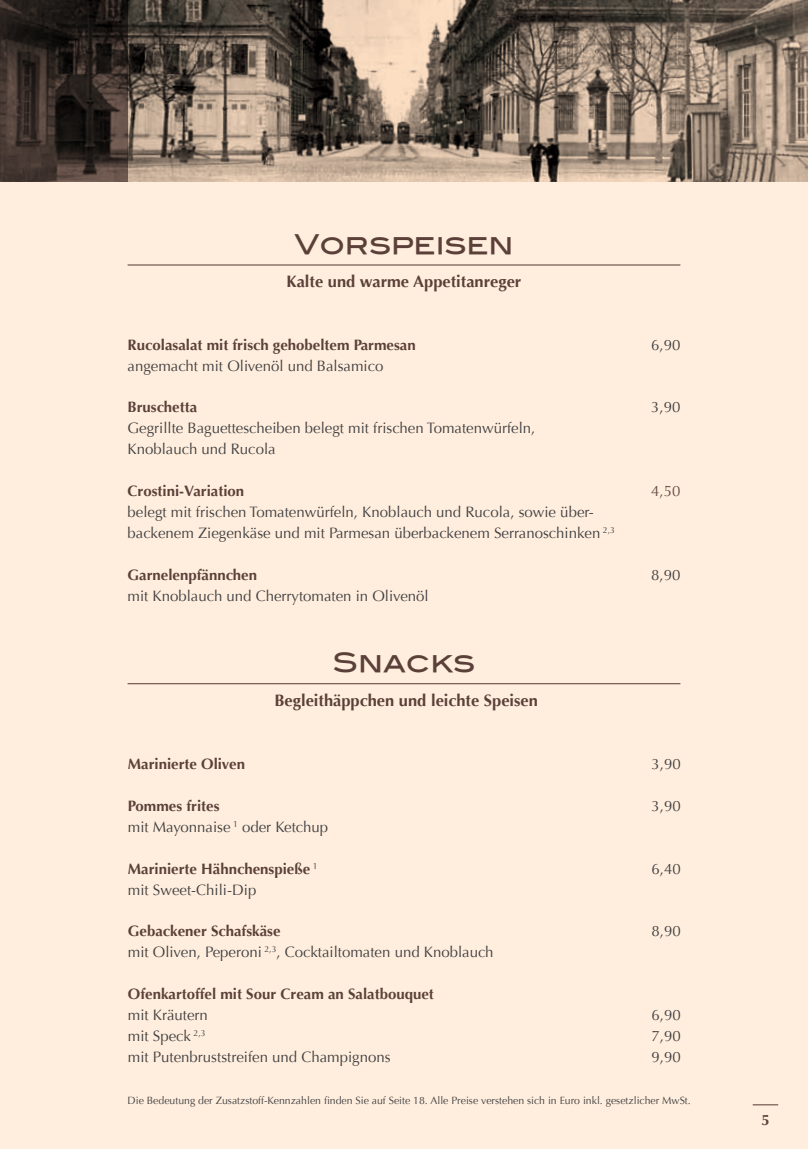
<style>
.page{position:relative;width:808px;height:1149px;background:#fff}
.page>*{position:absolute;margin:0;border:0;box-sizing:border-box;transform-origin:0 0}
.t1{font:27px "Blair Md ITCTT Medium";color:#5b403a}
.t2{font:700 16.5px "Optima";color:#5b403a}
.t3{font:15px/21px "Optima";color:#414042}
.t4{font:700 15px "Optima";color:#5b403a}
.t5{font:15px "Optima";color:#664c46}
.t6{font:10.5px "Optima";color:#414042}
</style>
<div class="page">
<div style="left:0;top:0;width:808px;height:1148px;background:#fed"></div>
<hr style="left:128px;top:264px;width:552px;height:1px;background:#5b403a">
<hr style="left:128px;top:683px;width:552px;height:1px;background:#5b403a">
<svg style="left:128px;top:0;width:680px;height:182px;background:#877769"></svg>
<svg style="left:0;top:0;width:128px;height:182px;background:#322824"></svg>
<h1 class="t1" style="left:294px;top:222px;width:221px">Vorspeisen</h1>
<p class="t2" style="left:287px;top:271px;width:236px">Kalte und warme Appetitanreger</p>
<p class="t4" style="left:128px;top:335px;width:290px">Rucolasalat mit frisch gehobeltem Parmesan</p>
<p class="t3" style="left:651px;top:334px;width:31px">6,90</p>
<p class="t3" style="left:128px;top:355px;width:258px">angemacht mit Olivenöl und Balsamico</p>
<p class="t4" style="left:128px;top:398px;width:71px">Bruschetta</p>
<p class="t3" style="left:651px;top:397px;width:31px">3,90</p>
<p class="t3" style="left:128px;top:418px;width:409px">Gegrillte Baguettescheiben belegt mit frischen Tomatenwürfeln,<br>Knoblauch und Rucola</p>
<p class="t4" style="left:128px;top:482px;width:118px">Crostini-Variation</p>
<p class="t5" style="left:651px;top:482px;width:31px">4,50</p>
<p class="t3" style="left:128px;top:501px;width:489px">belegt mit frischen Tomatenwürfeln, Knoblauch und Rucola, sowie über&shy;backenem Ziegenkäse und mit Parmesan überbackenem Serranoschinken <sup>2,3</sup></p>
<p class="t4" style="left:128px;top:566px;width:131px">Garnelenpfännchen</p>
<p class="t3" style="left:651px;top:564px;width:31px">8,90</p>
<p class="t3" style="left:128px;top:585px;width:303px">mit Knoblauch und Cherrytomaten in Olivenöl</p>
<h1 class="t1" style="left:333px;top:640px;width:144px">Snacks</h1>
<p class="t2" style="left:274px;top:690px;width:265px">Begleithäppchen und leichte Speisen</p>
<p class="t4" style="left:128px;top:754px;width:119px">Marinierte Oliven</p>
<p class="t3" style="left:651px;top:753px;width:31px">3,90</p>
<p class="t4" style="left:128px;top:796px;width:93px">Pommes frites</p>
<p class="t3" style="left:651px;top:795px;width:31px">3,90</p>
<p class="t3" style="left:128px;top:816px;width:202px">mit Mayonnaise <sup>1</sup> oder Ketchup</p>
<p class="t4" style="left:128px;top:859px;width:191px">Marinierte Hähnchenspieße <sup>1</sup></p>
<p class="t3" style="left:651px;top:857px;width:31px">6,40</p>
<p class="t3" style="left:128px;top:878px;width:130px">mit Sweet-Chili-Dip</p>
<p class="t4" style="left:128px;top:922px;width:154px">Gebackener Schafskäse</p>
<p class="t3" style="left:651px;top:920px;width:31px">8,90</p>
<p class="t3" style="left:128px;top:941px;width:367px">mit Oliven, Peperoni <sup>2,3</sup>, Cocktailtomaten und Knoblauch</p>
<p class="t4" style="left:128px;top:985px;width:307px">Ofenkartoffel mit Sour Cream an Salatbouquet</p>
<p class="t3" style="left:128px;top:1004px;width:82px">mit Kräutern</p>
<p class="t3" style="left:651px;top:1004px;width:31px">6,90</p>
<p class="t3" style="left:128px;top:1025px;width:79px">mit Speck <sup>2,3</sup></p>
<p class="t3" style="left:651px;top:1025px;width:31px">7,90</p>
<p class="t3" style="left:128px;top:1046px;width:264px">mit Putenbruststreifen und Champignons</p>
<p class="t3" style="left:651px;top:1046px;width:31px">9,90</p>
<p class="t6" style="left:128px;top:1094px;width:565px">Die Bedeutung der Zusatzstoff-Kennzahlen finden Sie auf Seite 18. Alle Preise verstehen sich in Euro inkl. gesetzlicher MwSt.</p>
<p class="t4" style="left:761px;top:1110px;width:10px">5</p>
</div>
